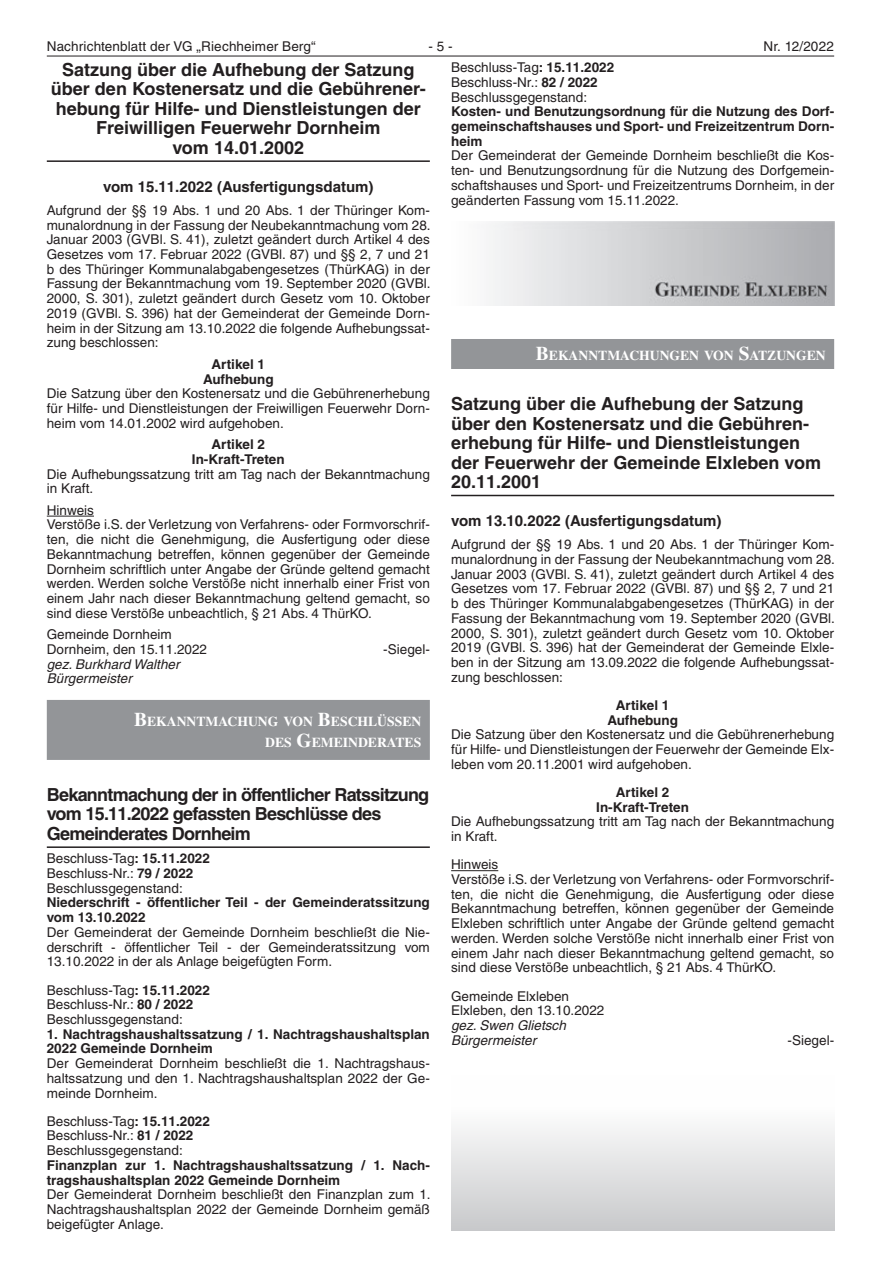
<style>
.page{position:relative;width:881px;height:1263px;background:#fff}
.page>*{position:absolute;margin:0;border:0;box-sizing:border-box;transform-origin:0 0}
.Überschrift{font:700 18px/19.6px "Helvetica LT";color:#231f20}
.Überschrift-2{font:700 18px/19.6px "Helvetica LT";letter-spacing:-.04em;color:#231f20}
.Zwischenüberschrift{font:700 15px "Helvetica LT";color:#231f20}
.Rasterbalken_2_zeili{font:700 13.65px/21.3px "Times LT";color:#fff;text-align:right}
.Rasterbalken{font:700 13.65px "Times LT";color:#fff}
.t1{font:13.5px/14.7px "Helvetica LT";color:#231f20;text-align:justify}
.t2{font:700 13.5px/14.7px "Helvetica LT";color:#231f20}
.t3{font:italic 13.5px "Helvetica LT";color:#231f20}
.s1{font-weight:700}
.s2{font-size:19.5px}
</style>
<div class="page">
<hr style="left:47px;top:56px;width:786px;height:1px;background:#231f20">
<div style="left:451px;top:339px;width:382px;height:30px;background:#939598"></div>
<hr style="left:451px;top:495px;width:382px;height:1px;background:#231f20">
<hr style="left:451px;top:870px;width:47px;height:1px;background:#231f20">
<img style="left:489px;top:222px;width:344px;height:83px">
<div style="left:451px;top:1075px;width:382px;height:156px;background:linear-gradient(to bottom,#fff,#cacbcd)"></div>
<hr style="left:47px;top:160px;width:382px;height:2px;background:#231f20">
<hr style="left:47px;top:516px;width:47px;height:1px;background:#231f20">
<div style="left:47px;top:700px;width:382px;height:60px;background:#939598"></div>
<hr style="left:47px;top:846px;width:382px;height:2px;background:#231f20">
<p class="t1" style="left:47px;top:39px;width:270px">Nachrichtenblatt der VG „Riechheimer Berg“</p>
<p class="t1" style="left:428px;top:39px;width:26px">- 5 -</p>
<p class="t1" style="left:763px;top:39px;width:72px">Nr. 12/2022</p>
<p class="t1" style="left:451px;top:60px;width:164px">Beschluss-Tag<span class="s1">: 15.11.2022</span></p>
<p class="t1" style="left:451px;top:75px;width:148px">Beschluss-Nr.: <span class="s1">82 / 2022</span></p>
<p class="t1" style="left:451px;top:89px;width:137px">Beschlussgegenstand:</p>
<p class="t2" style="left:451px;top:104px;width:384px;text-align:justify">Kosten- und Benutzungsordnung für die Nutzung des Dorf&shy;gemeinschaftshauses und Sport- und Freizeitzentrum Dorn&shy;heim</p>
<p class="t1" style="left:451px;top:148px;width:384px">Der Gemeinderat der Gemeinde Dornheim beschließt die Kos&shy;ten- und Benutzungsordnung für die Nutzung des Dorfgemein&shy;schaftshauses und Sport- und Freizeitzentrums Dornheim, in der geänderten Fassung vom 15.11.2022.</p>
<p class="Überschrift" style="left:51px;top:59px;width:376px;text-align:center">Satzung über die Aufhebung der Satzung über den Kostenersatz und die Gebührener&shy;hebung für Hilfe- und Dienstleistungen der Freiwilligen Feuerwehr Dornheim<br>vom 14.01.2002</p>
<p class="Zwischenüberschrift" style="left:103px;top:177px;width:272px">vom 15.11.2022 (Ausfertigungsdatum)</p>
<p class="t1" style="left:47px;top:203px;width:385px">Aufgrund der §§ 19 Abs. 1 und 20 Abs. 1 der Thüringer Kom&shy;munalordnung in der Fassung der Neubekanntmachung vom 28.<br>Januar 2003 (GVBl. S. 41), zuletzt geändert durch Artikel 4 des Gesetzes vom 17. Februar 2022 (GVBl. 87) und §§ 2, 7 und 21 b des Thüringer Kommunalabgabengesetzes (ThürKAG) in der Fassung der Bekanntmachung vom 19. September 2020 (GVBl.<br>2000, S. 301), zuletzt geändert durch Gesetz vom 10. Oktober 2019 (GVBl. S. 396) hat der Gemeinderat der Gemeinde Dorn&shy;heim in der Sitzung am 13.10.2022 die folgende Aufhebungssat&shy;zung beschlossen:</p>
<p class="t2" style="left:211px;top:356px;width:55px">Artikel 1</p>
<p class="t2" style="left:203px;top:371px;width:72px">Aufhebung</p>
<p class="t1" style="left:47px;top:386px;width:384px">Die Satzung über den Kostenersatz und die Gebührenerhebung für Hilfe- und Dienstleistungen der Freiwilligen Feuerwehr Dorn&shy;heim vom 14.01.2002 wird aufgehoben.</p>
<p class="t2" style="left:211px;top:437px;width:55px">Artikel 2</p>
<p class="t2" style="left:192px;top:451px;width:94px">In-Kraft-Treten</p>
<p class="t1" style="left:47px;top:466px;width:384px">Die Aufhebungssatzung tritt am Tag nach der Bekanntmachung in Kraft.</p>
<p class="t1" style="left:47px;top:503px;width:49px">Hinweis</p>
<p class="t1" style="left:47px;top:517px;width:384px">Verstöße i.S. der Verletzung von Verfahrens- oder Formvorschrif&shy;ten, die nicht die Genehmigung, die Ausfertigung oder diese Bekanntmachung betreffen, können gegenüber der Gemeinde Dornheim schriftlich unter Angabe der Gründe geltend gemacht werden. Werden solche Verstöße nicht innerhalb einer Frist von einem Jahr nach dieser Bekanntmachung geltend gemacht, so sind diese Verstöße unbeachtlich, § 21 Abs. 4 ThürKO.</p>
<p class="t1" style="left:47px;top:627px;width:126px">Gemeinde Dornheim</p>
<p class="t1" style="left:47px;top:642px;width:162px">Dornheim, den 15.11.2022</p>
<p class="t1" style="left:383px;top:642px;width:48px">-Siegel-</p>
<p class="t3" style="left:47px;top:656px;width:134px">gez. Burkhard Walther</p>
<p class="t3" style="left:47px;top:671px;width:87px">Bürgermeister</p>
<p class="Rasterbalken_2_zeili" style="left:134px;top:710px;width:288px"><span class="s2">B</span>EKANNTMACHUNG VON <span class="s2">B</span>ESCHLÜSSEN<br>DES <span class="s2">G</span>EMEINDERATES</p>
<p class="Rasterbalken" style="left:535px;top:348px;width:291px"><span class="s2">B</span>EKANNTMACHUNGEN VON <span class="s2">S</span>ATZUNGEN</p>
<p class="Überschrift" style="left:451px;top:393px;width:371px">Satzung über die Aufhebung der Satzung über den Kostenersatz und die Gebühren&shy;erhebung für Hilfe- und Dienstleistungen der Feuerwehr der Gemeinde Elxleben vom 20.11.2001</p>
<p class="Zwischenüberschrift" style="left:451px;top:511px;width:272px">vom 13.10.2022 (Ausfertigungsdatum)</p>
<p class="t1" style="left:451px;top:537px;width:385px">Aufgrund der §§ 19 Abs. 1 und 20 Abs. 1 der Thüringer Kom&shy;munalordnung in der Fassung der Neubekanntmachung vom 28.<br>Januar 2003 (GVBl. S. 41), zuletzt geändert durch Artikel 4 des Gesetzes vom 17. Februar 2022 (GVBl. 87) und §§ 2, 7 und 21 b des Thüringer Kommunalabgabengesetzes (ThürKAG) in der Fassung der Bekanntmachung vom 19. September 2020 (GVBl.<br>2000, S. 301), zuletzt geändert durch Gesetz vom 10. Oktober 2019 (GVBl. S. 396) hat der Gemeinderat der Gemeinde Elxle&shy;ben in der Sitzung am 13.09.2022 die folgende Aufhebungssat&shy;zung beschlossen:</p>
<p class="t2" style="left:615px;top:697px;width:55px">Artikel 1</p>
<p class="t2" style="left:607px;top:712px;width:72px">Aufhebung</p>
<p class="t1" style="left:451px;top:727px;width:384px">Die Satzung über den Kostenersatz und die Gebührenerhebung für Hilfe- und Dienstleistungen der Feuerwehr der Gemeinde Elx&shy;leben vom 20.11.2001 wird aufgehoben.</p>
<p class="t2" style="left:615px;top:785px;width:55px">Artikel 2</p>
<p class="t2" style="left:596px;top:799px;width:94px">In-Kraft-Treten</p>
<p class="t1" style="left:451px;top:814px;width:384px">Die Aufhebungssatzung tritt am Tag nach der Bekanntmachung in Kraft.</p>
<p class="t1" style="left:451px;top:857px;width:49px">Hinweis</p>
<p class="t1" style="left:451px;top:872px;width:384px">Verstöße i.S. der Verletzung von Verfahrens- oder Formvorschrif&shy;ten, die nicht die Genehmigung, die Ausfertigung oder diese Bekanntmachung betreffen, können gegenüber der Gemeinde Elxleben schriftlich unter Angabe der Gründe geltend gemacht werden. Werden solche Verstöße nicht innerhalb einer Frist von einem Jahr nach dieser Bekanntmachung geltend gemacht, so sind diese Verstöße unbeachtlich, § 21 Abs. 4 ThürKO.</p>
<p class="t1" style="left:451px;top:988px;width:119px">Gemeinde Elxleben</p>
<p class="t1" style="left:451px;top:1003px;width:155px">Elxleben, den 13.10.2022</p>
<p class="t3" style="left:451px;top:1017px;width:116px">gez. Swen Glietsch</p>
<p class="t3" style="left:451px;top:1032px;width:87px">Bürgermeister</p>
<p class="t1" style="left:787px;top:1032px;width:48px">-Siegel-</p>
<p class="Überschrift-2" style="left:47px;top:784px;width:384px">Bekanntmachung der in öffentlicher Ratssitzung vom 15.11.2022 gefassten Beschlüsse des<br>Gemeinderates Dornheim</p>
<p class="t1" style="left:47px;top:851px;width:164px">Beschluss-Tag<span class="s1">: 15.11.2022</span></p>
<p class="t1" style="left:47px;top:866px;width:148px">Beschluss-Nr.: <span class="s1">79 / 2022</span></p>
<p class="t1" style="left:47px;top:880px;width:137px">Beschlussgegenstand:</p>
<p class="t2" style="left:47px;top:895px;width:384px">Niederschrift - öffentlicher Teil - der Gemeinderatssitzung vom 13.10.2022</p>
<p class="t1" style="left:47px;top:925px;width:384px">Der Gemeinderat der Gemeinde Dornheim beschließt die Nie&shy;derschrift - öffentlicher Teil - der Gemeinderatssitzung vom 13.10.2022 in der als Anlage beigefügten Form.</p>
<p class="t1" style="left:47px;top:982px;width:164px">Beschluss-Tag<span class="s1">: 15.11.2022</span></p>
<p class="t1" style="left:47px;top:997px;width:148px">Beschluss-Nr.: <span class="s1">80 / 2022</span></p>
<p class="t1" style="left:47px;top:1012px;width:137px">Beschlussgegenstand:</p>
<p class="t2" style="left:47px;top:1026px;width:384px">1. Nachtragshaushaltssatzung / 1. Nachtragshaushaltsplan<br>2022 Gemeinde Dornheim</p>
<p class="t1" style="left:47px;top:1056px;width:384px">Der Gemeinderat Dornheim beschließt die 1. Nachtragshaus&shy;haltssatzung und den 1. Nachtragshaushaltsplan 2022 der Ge&shy;meinde Dornheim.</p>
<p class="t1" style="left:47px;top:1113px;width:164px">Beschluss-Tag<span class="s1">: 15.11.2022</span></p>
<p class="t1" style="left:47px;top:1128px;width:148px">Beschluss-Nr.: <span class="s1">81 / 2022</span></p>
<p class="t1" style="left:47px;top:1143px;width:137px">Beschlussgegenstand:</p>
<p class="t2" style="left:47px;top:1157px;width:384px">Finanzplan zur 1. Nachtragshaushaltssatzung / 1. Nach&shy;tragshaushaltsplan 2022 Gemeinde Dornheim</p>
<p class="t1" style="left:47px;top:1187px;width:385px">Der Gemeinderat Dornheim beschließt den Finanzplan zum 1.<br>Nachtragshaushaltsplan 2022 der Gemeinde Dornheim gemäß beigefügter Anlage.</p>
</div>
